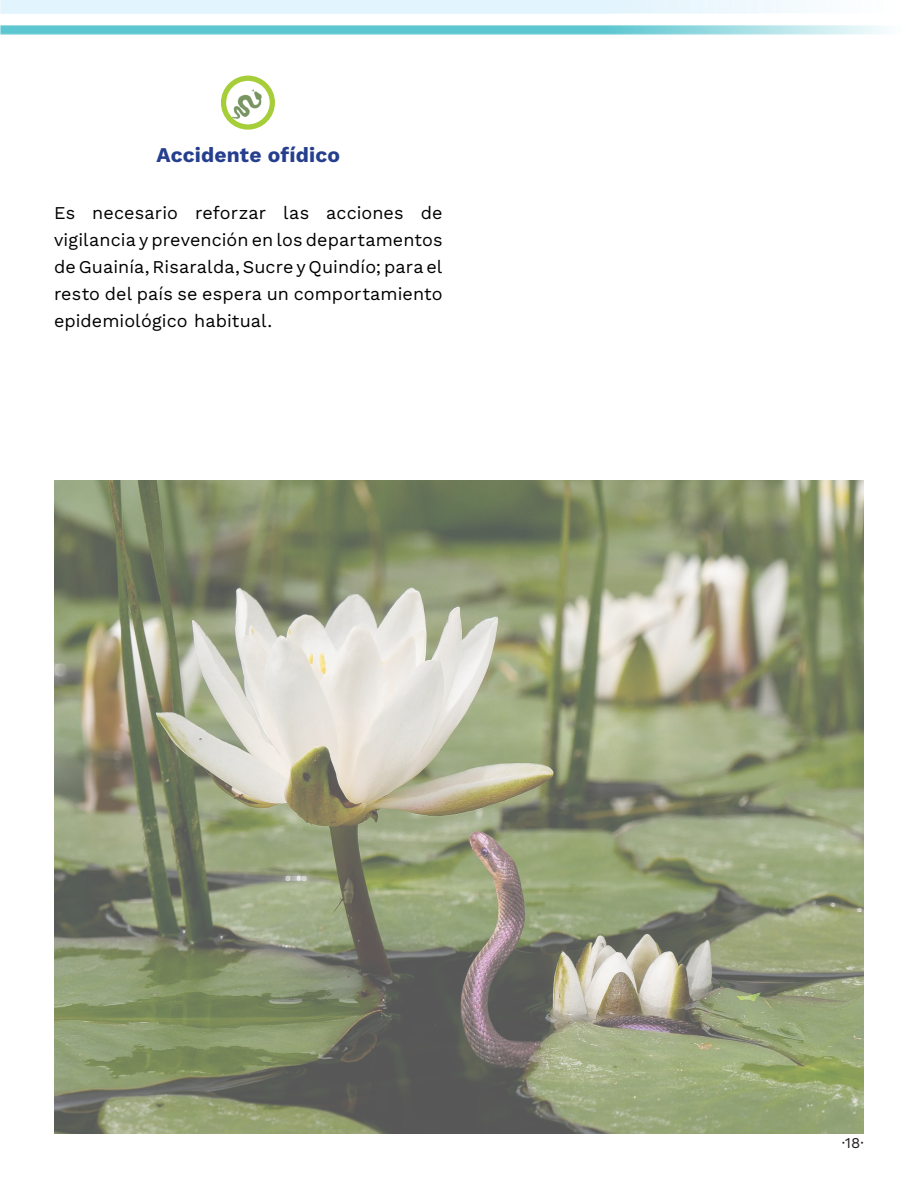
<style>
.page{position:relative;width:918px;height:1188px;background:#fff}
.page>*{position:absolute;margin:0;border:0;box-sizing:border-box;transform-origin:0 0}
.t1{font:21px "Work Sans";letter-spacing:.01em;color:#253f8e}
.t2{font:18px/27px "Work Sans";letter-spacing:.005em;color:#000;text-align:justify}
.t3{font:15px "Work Sans";color:#231f20}
</style>
<div class="page">
<img style="left:0;top:0;width:886px;height:34px">
<div style="left:221px;top:76px;width:54px;height:54px;background:#a6ce39;border-radius:50%"></div>
<div style="left:226px;top:81px;width:44px;height:43px;background:#fff;border-radius:50%"></div>
<img style="left:229px;top:87px;width:34px;height:34px">
<img style="left:54px;top:481px;width:810px;height:653px">
<p class="t1" style="left:156px;top:139px;width:185px">Accidente ofídico</p>
<p class="t2" style="left:54px;top:199px;width:390px">Es necesario reforzar las acciones de vigilancia y prevención en los departamentos de Guainía, Risaralda, Sucre y Quindío; para el resto del país se espera un comportamiento epidemiológico habitual.</p>
<p class="t3" style="left:842px;top:1131px;width:24px">·18·</p>
</div>
